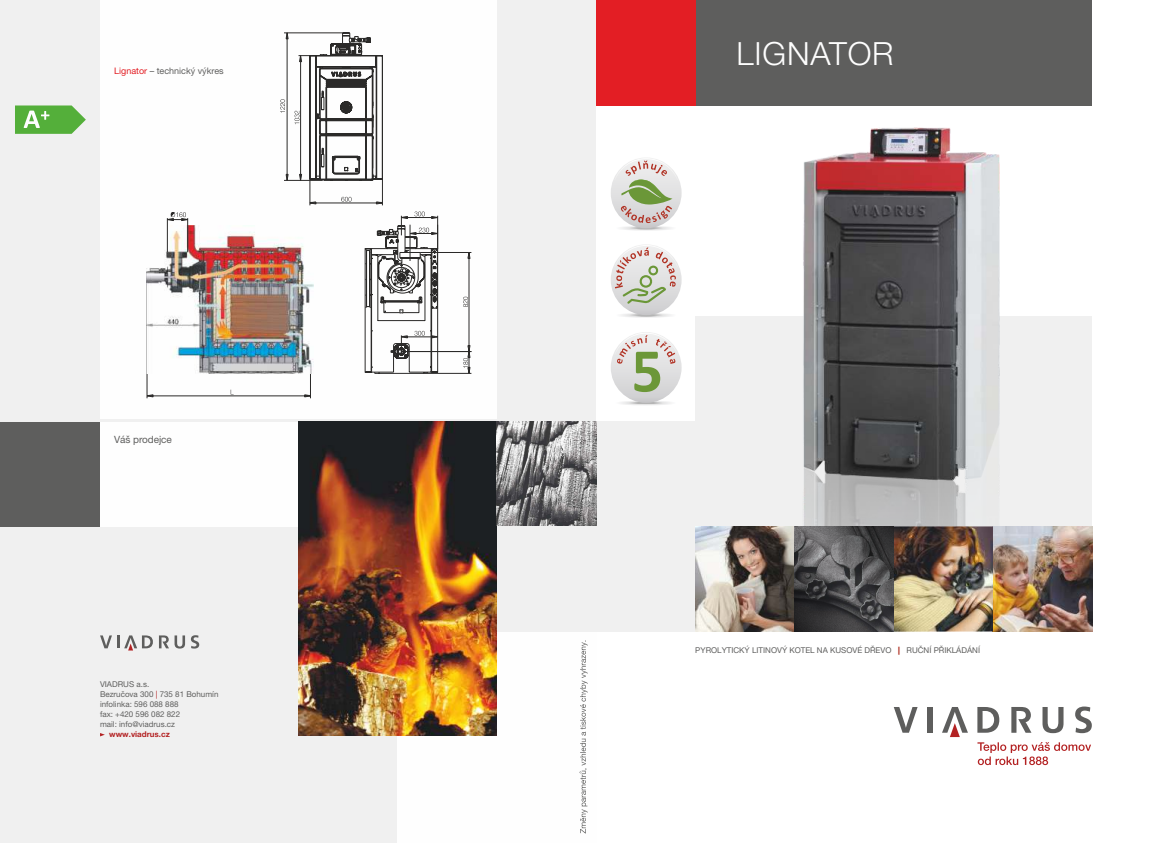
<style>
.page{position:relative;width:1163px;height:843px;background:#fff}
.page>*{position:absolute;margin:0;border:0;box-sizing:border-box;transform-origin:0 0}
.t1{font:300 32px "Helvetica Neue LT Pro";letter-spacing:.025em;color:#fefefe}
.t2{font:10px "Helvetica Neue LT Pro";letter-spacing:-.01em;color:#5e5e5d}
.t3{font:9px "Helvetica Neue LT Pro";color:#5e5e5d}
.t4{font:8px/10px "Helvetica Neue LT Pro";color:#5e5e5d}
.t5{font:700 8px "Helvetica Neue LT Pro";color:#b32223}
.s1{color:#e31e24}
.s2{color:#b32223}
.s3{font-weight:800;color:#b13325}
</style>
<div class="page">
<div style="left:0;top:0;width:596px;height:843px;background:#f0f0f0"></div>
<div style="left:695px;top:0;width:397px;height:105px;background:#5e5e5d"></div>
<div style="left:596px;top:0;width:99px;height:105px;background:#e31e24"></div>
<div style="left:695px;top:316px;width:397px;height:210px;background:#f0f0f0"></div>
<div style="left:497px;top:526px;width:198px;height:106px;background:#f0f0f0"></div>
<div style="left:497px;top:632px;width:99px;height:211px;background:#fefefe"></div>
<div style="left:100px;top:422px;width:198px;height:104px;background:#fefefe"></div>
<div style="left:596px;top:421px;width:99px;height:105px;background:#f0f0f0"></div>
<div style="left:398px;top:735px;width:99px;height:108px;background:#fefefe"></div>
<div style="left:100px;top:0;width:397px;height:418px;background:#fefefe"></div>
<svg style="left:309px;top:33px;width:74px;height:172px"></svg>
<hr style="left:284px;top:180px;width:39px;height:1px;background:#2b2a29">
<hr style="left:284px;top:33px;width:59px;height:1px;background:#2b2a29">
<hr style="left:287px;top:39px;width:1px;height:135px;background:#2b2a29">
<svg style="left:286px;top:174px;width:3px;height:7px"></svg>
<svg style="left:280px;top:99px;width:5px;height:14px"></svg>
<svg style="left:286px;top:32px;width:3px;height:7px"></svg>
<hr style="left:299px;top:55px;width:32px;height:1px;background:#2b2a29">
<hr style="left:300px;top:62px;width:1px;height:112px;background:#2b2a29">
<svg style="left:299px;top:55px;width:3px;height:7px"></svg>
<svg style="left:295px;top:111px;width:4px;height:13px"></svg>
<svg style="left:299px;top:174px;width:3px;height:7px"></svg>
<hr style="left:423px;top:373px;width:48px;height:1px;background:#2b2a29">
<hr style="left:420px;top:252px;width:51px;height:1px;background:#2b2a29">
<hr style="left:401px;top:351px;width:70px;height:1px;background:#2b2a29">
<hr style="left:469px;top:259px;width:1px;height:86px;background:#2b2a29">
<svg style="left:468px;top:253px;width:3px;height:6px"></svg>
<svg style="left:463px;top:297px;width:5px;height:10px"></svg>
<svg style="left:463px;top:345px;width:8px;height:29px"></svg>
<svg style="left:365px;top:211px;width:74px;height:163px"></svg>
<hr style="left:310px;top:363px;width:1px;height:35px;background:#2b2a29">
<hr style="left:153px;top:396px;width:157px;height:1px;background:#2b2a29">
<svg style="left:304px;top:394px;width:6px;height:3px"></svg>
<svg style="left:148px;top:394px;width:6px;height:3px"></svg>
<hr style="left:147px;top:282px;width:1px;height:116px;background:#2b2a29">
<img style="left:147px;top:226px;width:167px;height:148px">
<hr style="left:187px;top:218px;width:1px;height:34px;background:#2b2a29">
<hr style="left:167px;top:218px;width:1px;height:34px;background:#2b2a29">
<svg style="left:167px;top:212px;width:21px;height:9px"></svg>
<img style="left:803px;top:127px;width:197px;height:399px">
<svg style="left:100px;top:733px;width:5px;height:3px"></svg>
<div style="left:0;top:422px;width:100px;height:104px;background:#5e5e5d"></div>
<img style="left:298px;top:422px;width:199px;height:314px">
<img style="left:497px;top:422px;width:99px;height:104px">
<img style="left:695px;top:526px;width:397px;height:106px">
<svg style="left:795px;top:526px;width:99px;height:106px;background:#4c4c4e"></svg>
<svg style="left:977px;top:742px;width:114px;height:23px"></svg>
<svg style="left:894px;top:707px;width:24px;height:26px"></svg>
<div style="left:927px;top:707px;width:6px;height:26px;background:#5e5e5d"></div>
<svg style="left:942px;top:707px;width:26px;height:30px"></svg>
<svg style="left:977px;top:707px;width:22px;height:26px"></svg>
<svg style="left:1042px;top:707px;width:22px;height:26px"></svg>
<svg style="left:1075px;top:707px;width:17px;height:26px"></svg>
<svg style="left:1011px;top:707px;width:20px;height:26px"></svg>
<svg style="left:100px;top:635px;width:53px;height:16px"></svg>
<svg style="left:175px;top:635px;width:10px;height:14px"></svg>
<svg style="left:191px;top:635px;width:8px;height:14px"></svg>
<svg style="left:159px;top:635px;width:10px;height:13px"></svg>
<svg style="left:580px;top:641px;width:8px;height:192px"></svg>
<hr style="left:615px;top:401px;width:61px;height:4px;background:#f7f7f7;border-radius:50%">
<hr style="left:617px;top:401px;width:58px;height:4px;background:#fdfdfd;border-radius:50%">
<hr style="left:618px;top:401px;width:55px;height:4px;background:#f9f9fa;border-radius:50%">
<hr style="left:620px;top:401px;width:51px;height:4px;background:#f6f6f6;border-radius:50%">
<hr style="left:621px;top:401px;width:50px;height:4px;background:#f5f5f6;border-radius:50%">
<hr style="left:622px;top:401px;width:47px;height:4px;background:#f2f2f2;border-radius:50%">
<hr style="left:624px;top:402px;width:43px;height:3px;background:#eeeeef;border-radius:50%">
<hr style="left:625px;top:402px;width:42px;height:2px;background:#ededed;border-radius:50%">
<hr style="left:627px;top:402px;width:37px;height:2px;background:#e9e9e9;border-radius:50%">
<hr style="left:629px;top:402px;width:34px;height:2px;background:#e5e5e6;border-radius:50%">
<hr style="left:630px;top:402px;width:32px;height:2px;background:#e2e2e2;border-radius:50%">
<hr style="left:631px;top:402px;width:30px;height:2px;background:#ddd;border-radius:50%">
<hr style="left:632px;top:402px;width:28px;height:2px;background:#d8d8d8;border-radius:50%">
<hr style="left:633px;top:402px;width:26px;height:2px;background:#d2d3d3;border-radius:50%">
<hr style="left:635px;top:402px;width:22px;height:2px;background:#c9c9c9;border-radius:50%">
<svg style="left:636px;top:402px;width:19px;height:2px"></svg>
<svg style="left:611px;top:332px;width:71px;height:71px"></svg>
<svg style="left:614px;top:333px;width:64px;height:59px;background:#d1d2c3"></svg>
<div style="left:618px;top:313px;width:57px;height:5px;background:#fbfbfc;border-radius:50%"></div>
<div style="left:618px;top:313px;width:56px;height:5px;background:#f3f3f4;border-radius:50%"></div>
<hr style="left:619px;top:313px;width:55px;height:4px;background:#fafafa;border-radius:50%">
<hr style="left:621px;top:313px;width:51px;height:4px;background:#f6f6f6;border-radius:50%">
<hr style="left:621px;top:313px;width:50px;height:4px;background:#f5f5f5;border-radius:50%">
<hr style="left:622px;top:314px;width:49px;height:3px;background:#f4f4f4;border-radius:50%">
<hr style="left:624px;top:314px;width:45px;height:3px;background:#f0f1f1;border-radius:50%">
<hr style="left:625px;top:314px;width:42px;height:3px;background:#ededed;border-radius:50%">
<hr style="left:627px;top:314px;width:38px;height:3px;background:#e9eaea;border-radius:50%">
<hr style="left:628px;top:314px;width:36px;height:2px;background:#e7e7e8;border-radius:50%">
<hr style="left:630px;top:314px;width:32px;height:2px;background:#e1e1e1;border-radius:50%">
<hr style="left:631px;top:314px;width:30px;height:2px;background:#ddd;border-radius:50%">
<hr style="left:632px;top:314px;width:28px;height:2px;background:#d8d8d8;border-radius:50%">
<svg style="left:633px;top:315px;width:27px;height:1px"></svg>
<svg style="left:611px;top:244px;width:71px;height:71px"></svg>
<svg style="left:614px;top:245px;width:64px;height:59px;background:#d7d3ca"></svg>
<div style="left:617px;top:226px;width:58px;height:5px;background:#f5f5f5;border-radius:50%"></div>
<hr style="left:618px;top:226px;width:56px;height:4px;background:#eee;border-radius:50%">
<hr style="left:623px;top:227px;width:47px;height:3px;background:#f3f3f3;border-radius:50%">
<hr style="left:625px;top:227px;width:43px;height:3px;background:#eeeeef;border-radius:50%">
<hr style="left:626px;top:227px;width:40px;height:3px;background:#ebebeb;border-radius:50%">
<svg style="left:611px;top:157px;width:71px;height:71px"></svg>
<svg style="left:614px;top:158px;width:64px;height:71px"></svg>
<svg style="left:15px;top:105px;width:71px;height:29px"></svg>
<p class="t3" style="left:114px;top:68px;width:111px"><span class="s1">Lignator</span> – technický výkres</p>
<p class="t2" style="left:114px;top:436px;width:59px">Váš prodejce</p>
<p class="t4" style="left:100px;top:680px;width:120px">VIADRUS a.s.<br>Bezručova 300 <span class="s2">|</span> 735 81 Bohumín infolinka: 596 088 888<br>fax: +420 596 082 822<br>mail: info@viadrus.cz</p>
<p class="t5" style="left:109px;top:731px;width:62px">www.viadrus.cz</p>
<h1 class="t1" style="left:737px;top:42px;width:158px">LIGNATOR</h1>
<p class="t4" style="left:695px;top:646px;width:286px">PYROLYTICKÝ LITINOVÝ KOTEL NA KUSOVÉ DŘEVO <span class="s3">|</span> RUČNÍ PŘIKLÁDÁNÍ</p>
</div>
